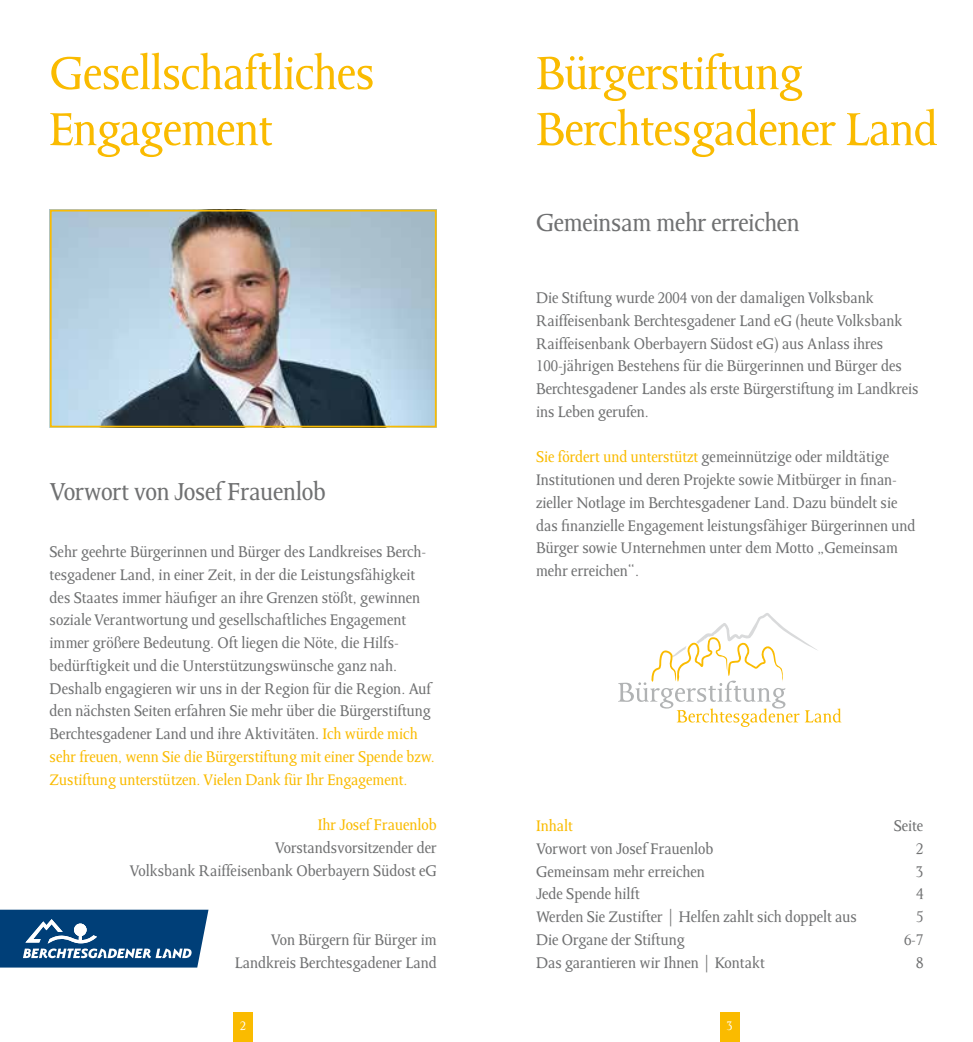
<style>
.page{position:relative;width:973px;height:1042px;background:#fff}
.page>*{position:absolute;margin:0;border:0;box-sizing:border-box;transform-origin:0 0}
.t1{font:52.5px/56px "Octavian";letter-spacing:-.01em;color:#fabb00}
.t2{font:28px "Octavian";letter-spacing:-.01em;color:#707172}
.t3{font:17.5px/22.8px "Octavian";color:#707172}
.t4{font:17.5px "Octavian";color:#fabb00}
.t5{font:14px "Octavian";color:#fff}
.s1{color:#fabb00}
</style>
<div class="page">
<div style="left:233px;top:1012px;width:20px;height:30px;background:#fabb00"></div>
<div style="left:719px;top:1012px;width:20px;height:30px;background:#fabb00"></div>
<svg style="left:618px;top:613px;width:223px;height:114px"></svg>
<img style="left:53px;top:213px;width:380px;height:211px">
<div style="left:50px;top:210px;width:386px;height:217px;border:2px solid #fabb00"></div>
<svg style="left:0;top:909px;width:208px;height:58px;background:#275c8d"></svg>
<h1 class="t1" style="left:50px;top:46px;width:326px">Gesellschaftliches<br>Engagement</h1>
<h2 class="t2" style="left:50px;top:476px;width:278px">Vorwort von Josef Frauenlob</h2>
<p class="t3" style="left:50px;top:540px;width:386px">Sehr geehrte Bürgerinnen und Bürger des Landkreises Berch&shy;tesgadener Land, in einer Zeit, in der die Leistungsfähigkeit des Staates immer häufiger an ihre Grenzen stößt, gewinnen soziale Verantwortung und gesellschaftliches Engagement immer größere Bedeutung. Oft liegen die Nöte, die Hilfs&shy;bedürftigkeit und die Unterstützungswünsche ganz nah.<br>Deshalb engagieren wir uns in der Region für die Region. Auf den nächsten Seiten erfahren Sie mehr über die Bürgerstiftung Berchtesgadener Land und ihre Aktivitäten. <span class="s1">Ich würde mich sehr freuen, wenn Sie die Bürgerstiftung mit einer Spende bzw.<br>Zustiftung unterstützen. Vielen Dank für Ihr Engagement.</span></p>
<p class="t4" style="left:318px;top:815px;width:120px">Ihr Josef Frauenlob</p>
<p class="t3" style="left:129px;top:836px;width:309px;text-align:right">Vorstandsvorsitzender der<br>Volksbank Raiffeisenbank Oberbayern Südost eG</p>
<p class="t3" style="left:235px;top:928px;width:203px;text-align:right">Von Bürgern für Bürger im<br>Landkreis Berchtesgadener Land</p>
<h1 class="t1" style="left:536px;top:46px;width:403px">Bürgerstiftung<br>Berchtesgadener Land</h1>
<h2 class="t2" style="left:536px;top:207px;width:265px">Gemeinsam mehr erreichen</h2>
<p class="t3" style="left:536px;top:286px;width:384px">Die Stiftung wurde 2004 von der damaligen Volksbank Raiffeisenbank Berchtesgadener Land eG (heute Volksbank Raiffeisenbank Oberbayern Südost eG) aus Anlass ihres 100-jährigen Bestehens für die Bürgerinnen und Bürger des Berchtesgadener Landes als erste Bürgerstiftung im Landkreis ins Leben gerufen.</p>
<p class="t3" style="left:536px;top:446px;width:381px"><span class="s1">Sie fördert und unterstützt</span> gemeinnützige oder mildtätige Institutionen und deren Projekte sowie Mitbürger in finan&shy;zieller Notlage im Berchtesgadener Land. Dazu bündelt sie das finanzielle Engagement leistungsfähiger Bürgerinnen und Bürger sowie Unternehmen unter dem Motto „Gemeinsam mehr erreichen“.</p>
<p class="t4" style="left:536px;top:816px;width:38px">Inhalt</p>
<p class="t3" style="left:893px;top:814px;width:31px">Seite</p>
<p class="t3" style="left:536px;top:837px;width:179px">Vorwort von Josef Frauenlob</p>
<p class="t3" style="left:915px;top:837px;width:9px">2</p>
<p class="t3" style="left:536px;top:860px;width:170px">Gemeinsam mehr erreichen</p>
<p class="t3" style="left:915px;top:860px;width:9px">3</p>
<p class="t3" style="left:536px;top:883px;width:105px">Jede Spende hilft</p>
<p class="t3" style="left:915px;top:883px;width:9px">4</p>
<p class="t3" style="left:536px;top:905px;width:322px">Werden Sie Zustifter | Helfen zahlt sich doppelt aus</p>
<p class="t3" style="left:915px;top:905px;width:9px">5</p>
<p class="t3" style="left:536px;top:928px;width:150px">Die Organe der Stiftung</p>
<p class="t3" style="left:903px;top:928px;width:21px">6-7</p>
<p class="t3" style="left:536px;top:951px;width:230px">Das garantieren wir Ihnen | Kontakt</p>
<p class="t3" style="left:915px;top:951px;width:9px">8</p>
<p class="t5" style="left:240px;top:1018px;width:7px">2</p>
<p class="t5" style="left:726px;top:1018px;width:7px">3</p>
</div>
